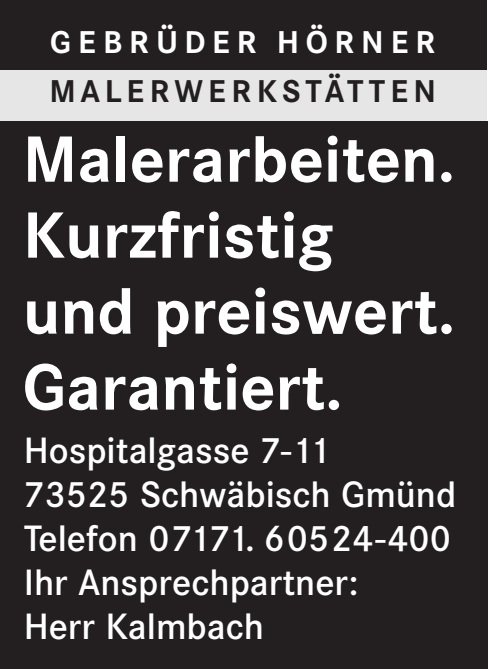
<style>
.page{position:relative;width:488px;height:669px;background:#231f20}
.page>*{position:absolute;margin:0;border:0;box-sizing:border-box;transform-origin:0 0}
.t1{font:700 64px/76px "Corporate SBQ";color:#fff}
.t2{font:500 36px/44px "Corporate SBQ";color:#fff}
.t3{font:700 30.8px "Corporate SBQ";letter-spacing:.16em;color:#231f20}
.t4{font:700 30.8px "Corporate SBQ";letter-spacing:.225em;color:#fff}
</style>
<div class="page">
<div style="left:0;top:70px;width:486px;height:51px;background:#e6e6e6"></div>
<p class="t4" style="left:50px;top:24px;width:386px">GEBRÜDER HÖRNER</p>
<p class="t3" style="left:49px;top:73px;width:388px">MALERWERKSTÄTTEN</p>
<h1 class="t1" style="left:23px;top:122px;width:433px">Malerarbeiten.<br>Kurzfristig und preiswert.<br>Garantiert.</h1>
<p class="t2" style="left:24px;top:429px;width:434px">Hospitalgasse 7-11<br>73525 Schwäbisch Gmünd<br>Telefon 07171. 60524-400<br>Ihr Ansprechpartner:<br>Herr Kalmbach</p>
</div>
